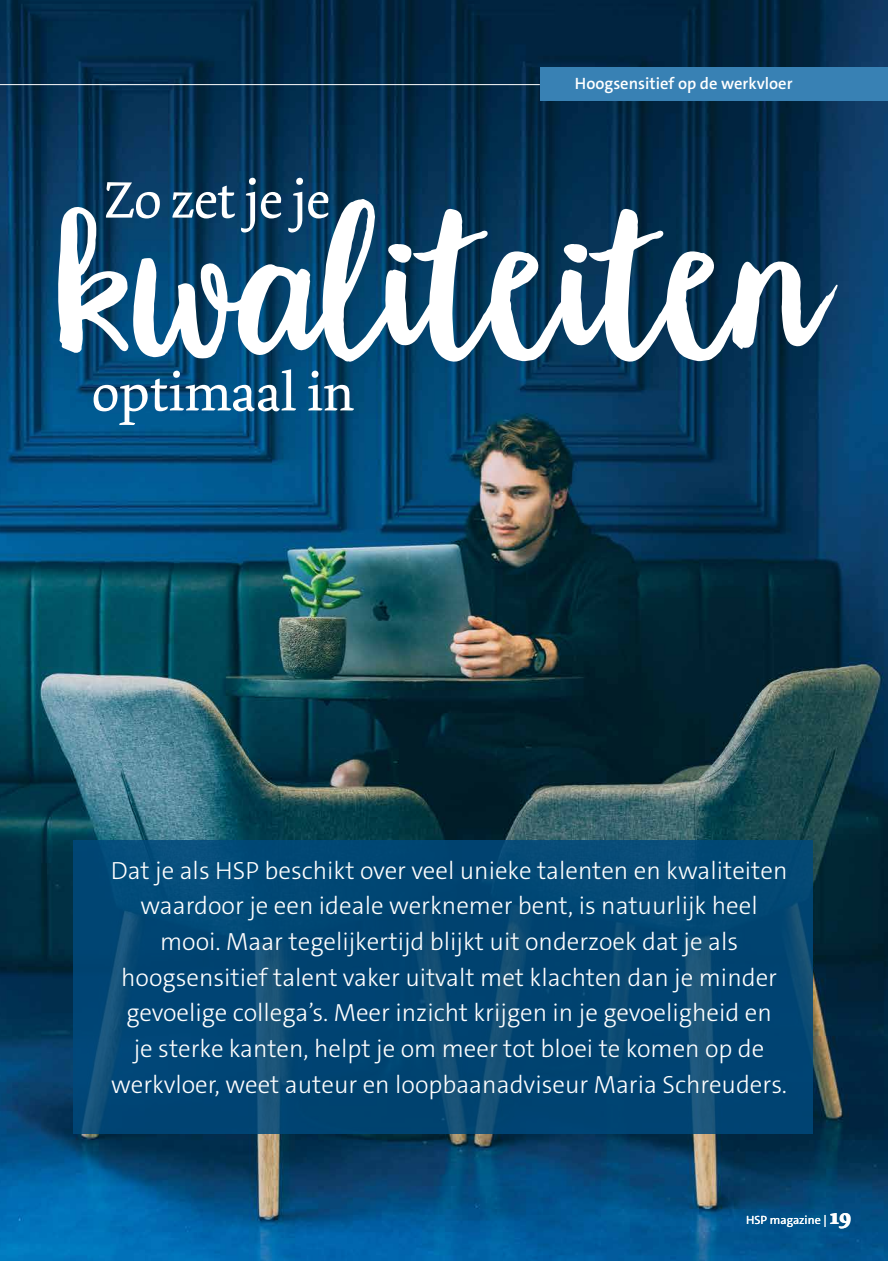
<style>
.page{position:relative;width:888px;height:1261px;background:#fff}
.page>*{position:absolute;margin:0;border:0;box-sizing:border-box;transform-origin:0 0}
.t1{font:217.5px "Garden Grown";color:#fff}
.t2{font:54px "Dolly";color:#fff}
.t3{font:300 24.9px/35.7px "The Sans C5";color:#fff;text-align:center}
.t4{font:600 16.5px "The Sans C5";color:#fff}
.t5{font:12px "The Sans C5";color:#fff}
.s1{font-family:"Dolly";font-weight:700;font-size:22.5px}
</style>
<div class="page">
<img style="left:0;top:0;width:887px;height:1260px">
<svg style="left:73px;top:840px;width:739px;height:293px;background:#034673"></svg>
<div style="left:539px;top:67px;width:348px;height:33px;background:#3881b4"></div>
<hr style="left:0;top:84px;width:539px;height:1px;background:#fff">
<p class="t4" style="left:574px;top:73px;width:219px">Hoogsensitief op de werkvloer</p>
<h2 class="t2" style="left:103px;top:168px;width:228px">Zo zet je je</h2>
<h1 class="t1" style="left:62px;top:146px;width:761px">kwaliteiten</h1>
<h2 class="t2" style="left:91px;top:361px;width:264px">optimaal in</h2>
<p class="t3" style="left:111px;top:852px;width:678px">Dat je als HSP beschikt over veel unieke talenten en kwaliteiten waardoor je een ideale werknemer bent, is natuurlijk heel mooi. Maar tegelijkertijd blijkt uit onderzoek dat je als hoogsensitief talent vaker uitvalt met klachten dan je minder gevoelige collega’s. Meer inzicht krijgen in je gevoeligheid en<br>je sterke kanten, helpt je om meer tot bloei te komen op de werkvloer, weet auteur en loopbaanadviseur Maria Schreuders.</p>
<p class="t5" style="left:746px;top:1212px;width:107px">HSP magazine | <span class="s1">19</span></p>
</div>
